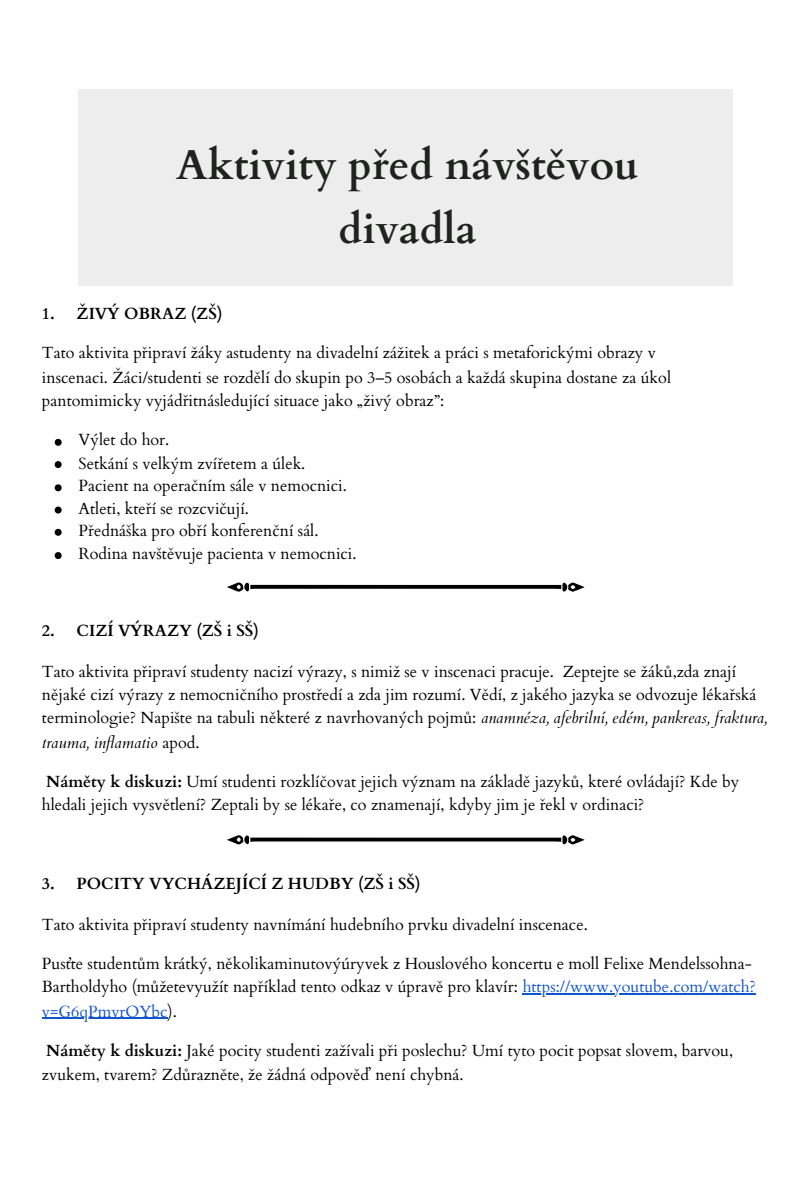
<style>
.page{position:relative;width:810px;height:1181px;background:#fff}
.page>*{position:absolute;margin:0;border:0;box-sizing:border-box;transform-origin:0 0}
.t1{font:700 41.85px "Cardo";color:#1f221f}
.t2{font:16.2px/23.7px "Cardo";color:#000}
.t3{font:700 16.2px "Cardo";color:#000}
.s1{font-style:italic}
.s2{font-weight:700}
.s3{color:#15c}
</style>
<div class="page">
<hr style="left:523px;top:993px;width:233px;height:1px;background:#15c">
<hr style="left:42px;top:1017px;width:126px;height:1px;background:#15c">
<div style="left:78px;top:89px;width:655px;height:197px;background:#ededed"></div>
<svg style="left:55px;top:439px;width:7px;height:7px"></svg>
<svg style="left:55px;top:461px;width:7px;height:7px"></svg>
<svg style="left:55px;top:484px;width:7px;height:7px"></svg>
<svg style="left:55px;top:506px;width:7px;height:7px"></svg>
<svg style="left:55px;top:529px;width:7px;height:7px"></svg>
<svg style="left:55px;top:552px;width:7px;height:7px"></svg>
<svg style="left:227px;top:582px;width:358px;height:10px"></svg>
<svg style="left:227px;top:835px;width:358px;height:9px"></svg>
<p class="t1" style="left:176px;top:138px;width:464px">Aktivity před návštěvou</p>
<p class="t1" style="left:339px;top:201px;width:139px">divadla</p>
<p class="t3" style="left:42px;top:303px;width:14px">1.</p>
<p class="t3" style="left:77px;top:303px;width:147px">ŽIVÝ OBRAZ (ZŠ)</p>
<p class="t2" style="left:42px;top:341px;width:631px">Tato aktivita připraví žáky astudenty na divadelní zážitek a práci s metaforickými obrazy v inscenaci. Žáci/studenti se rozdělí do skupin po 3–5 osobách a každá skupina dostane za úkol pantomimicky vyjádřitnásledující situace jako „živý obraz”:</p>
<p class="t2" style="left:79px;top:428px;width:92px">Výlet do hor.</p>
<p class="t2" style="left:79px;top:451px;width:228px">Setkání s velkým zvířetem a úlek.</p>
<p class="t2" style="left:79px;top:474px;width:270px">Pacient na operačním sále v nemocnici.</p>
<p class="t2" style="left:79px;top:497px;width:172px">Atleti, kteří se rozcvičují.</p>
<p class="t2" style="left:79px;top:519px;width:241px">Přednáška pro obří konferenční sál.</p>
<p class="t2" style="left:79px;top:541px;width:279px">Rodina navštěvuje pacienta v nemocnici.</p>
<p class="t3" style="left:42px;top:620px;width:14px">2.</p>
<p class="t3" style="left:77px;top:620px;width:184px">CIZÍ VÝRAZY (ZŠ i SŠ)</p>
<p class="t2" style="left:42px;top:660px;width:727px">Tato aktivita připraví studenty nacizí výrazy, s nimiž se v inscenaci pracuje. Zeptejte se žáků,zda znají nějaké cizí výrazy z nemocničního prostředí a zda jim rozumí. Vědí, z jakého jazyka se odvozuje lékařská terminologie? Napište na tabuli některé z navrhovaných pojmů: <span class="s1">anamnéza, afebrilní, edém, pankreas, fraktura, trauma, inflamatio</span> apod.</p>
<p class="t2" style="left:42px;top:770px;width:699px;line-height:23.2px"><span class="s2">Náměty k diskuzi:</span> Umí studenti rozklíčovat jejich význam na základě jazyků, které ovládají? Kde by hledali jejich vysvětlení? Zeptali by se lékaře, co znamenají, kdyby jim je řekl v ordinaci?</p>
<p class="t3" style="left:42px;top:873px;width:14px">3.</p>
<p class="t3" style="left:77px;top:873px;width:345px">POCITY VYCHÁZEJÍCÍ Z HUDBY (ZŠ i SŠ)</p>
<p class="t2" style="left:42px;top:912px;width:547px">Tato aktivita připraví studenty navnímání hudebního prvku divadelní inscenace.</p>
<p class="t2" style="left:42px;top:952px;width:715px">Pusťte studentům krátký, několikaminutovýúryvek z Houslového koncertu e moll Felixe Mendelssohna-<br>Bartholdyho (můžetevyužít například tento odkaz v úpravě pro klavír: <span class="s3">https://www.youtube.com/watch? v=G6qPmvrOYbc</span>).</p>
<p class="t2" style="left:42px;top:1038px;width:693px;line-height:24.3px"><span class="s2">Náměty k diskuzi:</span> Jaké pocity studenti zažívali při poslechu? Umí tyto pocit popsat slovem, barvou, zvukem, tvarem? Zdůrazněte, že žádná odpověď není chybná.</p>
</div>
